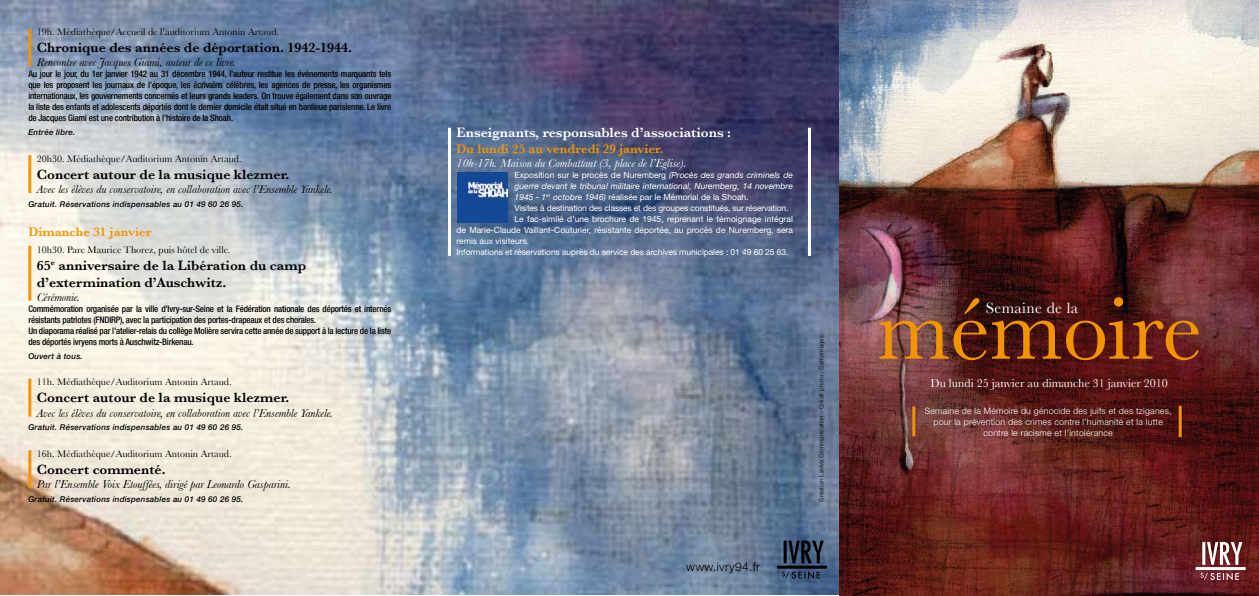
<style>
.page{position:relative;width:1259px;height:596px;background:#fff}
.page>*{position:absolute;margin:0;border:0;box-sizing:border-box;transform-origin:0 0}
.t1{font:91.4px "Baskerville";letter-spacing:-.005em;color:#f29400}
.t2{font:15.6px "Baskerville";letter-spacing:.025em;color:#fff}
.t3{font:600 14px/16.8px "Baskerville";color:#000}
.t4{font:600 14px "Baskerville";color:#fff}
.t5{font:600 13px "Baskerville";color:#f29400}
.t6{font:italic 12px "Baskerville";color:#000}
.t7{font:italic 12px "Baskerville";color:#fff}
.t8{font:12px "Baskerville";color:#fff}
.t9{font:300 12px "Helvetica Neue";letter-spacing:.025em;color:#000}
.t10{font:10px "Baskerville";color:#000}
.t11{font:500 condensed 9px/11px "Helvetica Neue";letter-spacing:-.02em;color:#000;text-align:justify}
.t12{font:300 8.8px/11px "Helvetica Neue";letter-spacing:.025em;color:#fff;text-align:center}
.t13{font:8.5px "Helvetica Neue";color:#fff}
.t14{font:8.5px "Helvetica Neue";letter-spacing:-.02em;color:#fff}
.t15{font:italic 8.5px "Helvetica Neue";color:#fff}
.t16{font:italic 500 8px "Helvetica Neue";letter-spacing:.025em;color:#000}
.t17{font:300 6px "Helvetica Neue";letter-spacing:.025em;color:#000}
.s1{font-style:italic}
</style>
<div class="page">
<img style="left:0;top:0;width:1259px;height:595px">
<svg style="left:782px;top:571px;width:38px;height:7px"></svg>
<svg style="left:783px;top:540px;width:40px;height:23px"></svg>
<hr style="left:777px;top:565px;width:50px;height:3px;background:#000">
<hr style="left:28px;top:378px;width:3px;height:38px;background:#f29400">
<hr style="left:28px;top:450px;width:3px;height:38px;background:#f29400">
<hr style="left:28px;top:28px;width:3px;height:38px;background:#f29400">
<hr style="left:28px;top:155px;width:3px;height:38px;background:#f29400">
<hr style="left:28px;top:245px;width:3px;height:55px;background:#f29400">
<hr style="left:448px;top:128px;width:3px;height:128px;background:#fff">
<hr style="left:808px;top:128px;width:3px;height:128px;background:#fff">
<svg style="left:1200px;top:572px;width:39px;height:8px"></svg>
<svg style="left:1202px;top:541px;width:40px;height:23px"></svg>
<hr style="left:1195px;top:566px;width:50px;height:3px;background:#fff">
<hr style="left:912px;top:406px;width:3px;height:30px;background:#f29400">
<hr style="left:1178px;top:405px;width:3px;height:32px;background:#f29400">
<img style="left:457px;top:172px;width:50px;height:50px">
<p class="t10" style="left:37px;top:26px;width:244px">19h. Médiathèque/Accueil de l’auditorium Antonin Artaud.</p>
<h3 class="t3" style="left:37px;top:39px;width:317px">Chronique des années de déportation. 1942-1944.</h3>
<h3 class="t6" style="left:37px;top:55px;width:200px">Rencontre avec Jacques Giami, auteur de ce livre.</h3>
<p class="t11" style="left:28px;top:68px;width:364px">Au jour le jour, du 1er janvier 1942 au 31 décembre 1944, l’auteur restitue les événements marquants tels que les proposent les journaux de l’époque, les écrivains célèbres, les agences de presse, les organismes internationaux, les gouvernements concernés et leurs grands leaders. On trouve également dans son ouvrage la liste des enfants et adolescents déportés dont le dernier domicile était situé en banlieue parisienne. Le livre de Jacques Giami est une contribution à l’histoire de la Shoah.</p>
<p class="t16" style="left:28px;top:128px;width:49px">Entrée libre.</p>
<p class="t10" style="left:37px;top:153px;width:206px">20h30. Médiathèque/Auditorium Antonin Artaud.</p>
<h3 class="t3" style="left:37px;top:165px;width:254px">Concert autour de la musique klezmer.</h3>
<h3 class="t6" style="left:37px;top:182px;width:298px">Avec les élèves du conservatoire, en collaboration avec l’Ensemble Yankele.</h3>
<p class="t16" style="left:28px;top:199px;width:216px">Gratuit. Réservations indispensables au 01 49 60 26 95.</p>
<h3 class="t5" style="left:28px;top:223px;width:125px">Dimanche 31 janvier</h3>
<p class="t10" style="left:37px;top:244px;width:195px">10h30. Parc Maurice Thorez, puis hôtel de ville.</p>
<h3 class="t3" style="left:37px;top:257px;width:271px">65<sup>e</sup> anniversaire de la Libération du camp d’extermination d’Auschwitz.</h3>
<h3 class="t6" style="left:37px;top:290px;width:45px">Cérémonie.</h3>
<p class="t11" style="left:28px;top:303px;width:364px;text-align:left">Commémoration organisée par la ville d’Ivry-sur-Seine et la Fédération nationale des déportés et internés résistants patriotes (FNDIRP), avec la participation des portes-drapeaux et des chorales.<br>Un diaporama réalisé par l’atelier-relais du collège Molière servira cette année de support à la lecture de la liste des déportés ivryens morts à Auschwitz-Birkenau.</p>
<p class="t16" style="left:28px;top:351px;width:56px">Ouvert à tous.</p>
<p class="t10" style="left:37px;top:376px;width:196px">11h. Médiathèque/Auditorium Antonin Artaud.</p>
<h3 class="t3" style="left:37px;top:389px;width:254px">Concert autour de la musique klezmer.</h3>
<h3 class="t6" style="left:37px;top:405px;width:298px">Avec les élèves du conservatoire, en collaboration avec l’Ensemble Yankele.</h3>
<p class="t16" style="left:28px;top:422px;width:216px">Gratuit. Réservations indispensables au 01 49 60 26 95.</p>
<p class="t10" style="left:37px;top:447px;width:196px">16h. Médiathèque/Auditorium Antonin Artaud.</p>
<h3 class="t3" style="left:37px;top:460px;width:130px">Concert commenté.</h3>
<h3 class="t6" style="left:37px;top:477px;width:256px">Par l’Ensemble Voix Etouffées, dirigé par Leonardo Gasparini.</h3>
<p class="t16" style="left:28px;top:494px;width:216px">Gratuit. Réservations indispensables au 01 49 60 26 95.</p>
<h3 class="t4" style="left:456px;top:124px;width:276px">Enseignants, responsables d’associations :</h3>
<h3 class="t5" style="left:456px;top:141px;width:208px">Du lundi 25 au vendredi 29 janvier.</h3>
<h3 class="t7" style="left:456px;top:156px;width:232px">10h-17h. Maison du Combattant (3, place de l’Eglise).</h3>
<p class="t13" style="left:514px;top:170px;width:280px">Exposition sur le procès de Nuremberg <span class="s1">(Procès des grands criminels de</span></p>
<p class="t15" style="left:514px;top:181px;width:280px">guerre devant le tribunal militaire international, Nuremberg, 14 novembre</p>
<p class="t13" style="left:514px;top:192px;width:235px"><span class="s1">1945 - 1</span><sup>er</sup> <span class="s1">octobre 1946)</span> réalisée par le Mémorial de la Shoah.</p>
<p class="t14" style="left:514px;top:203px;width:275px">Visites à destination des classes et des groupes constitués, sur réservation.</p>
<p class="t13" style="left:514px;top:214px;width:280px">Le fac-similé d’une brochure de 1945, reprenant le témoignage intégral</p>
<p class="t13" style="left:456px;top:225px;width:338px">de Marie-Claude Vaillant-Couturier, résistante déportée, au procès de Nuremberg, sera</p>
<p class="t13" style="left:456px;top:236px;width:74px">remis aux visiteurs.</p>
<p class="t13" style="left:456px;top:247px;width:333px">Informations et réservations auprès du service des archives municipales : 01 49 60 25 63.</p>
<h3 class="t9" style="left:686px;top:559px;width:75px">www.ivry94.fr</h3>
<p class="t17" style="left:817px;top:501px;width:169px;rotate:-90deg">Création Laviva Communication - Crédit photo : Gettyimages.</p>
<h1 class="t1" style="left:877px;top:275px;width:327px">mémoire</h1>
<h3 class="t8" style="left:930px;top:376px;width:239px">Du lundi 25 janvier au dimanche 31 janvier 2010</h3>
<p class="t12" style="left:924px;top:405px;width:248px">Semaine de la Mémoire du génocide des juifs et des tziganes, pour la prévention des crimes contre l’humanité et la lutte contre le racisme et l’intolérance</p>
<h2 class="t2" style="left:985px;top:299px;width:94px">Semaine de la</h2>
</div>
